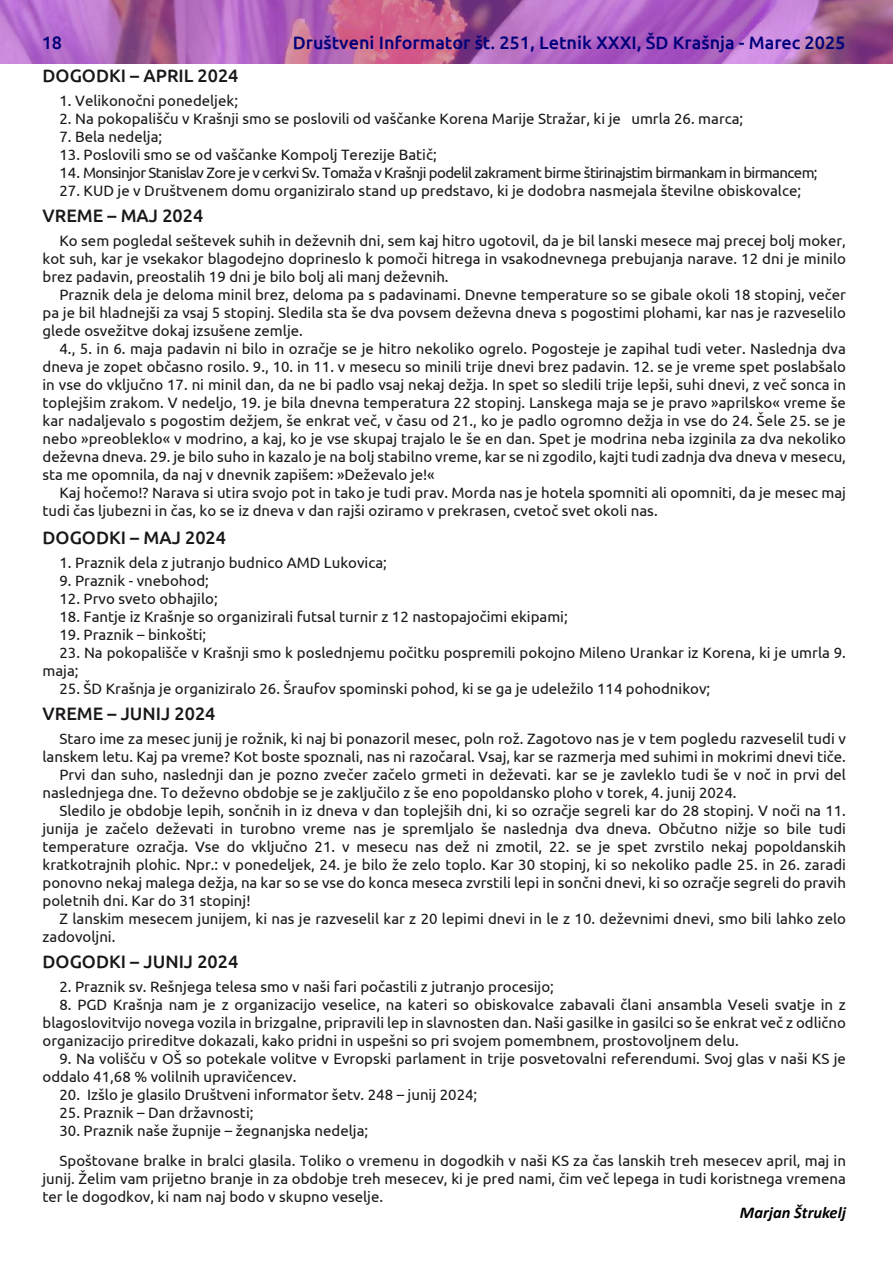
<style>
.page{position:relative;width:893px;height:1263px;background:#fff}
.page>*{position:absolute;margin:0;border:0;box-sizing:border-box;transform-origin:0 0}
.t1{font:500 18px "Ubuntu";color:#1a171b}
.t2{font:500 18px "Ubuntu";color:#00007a}
.t3{font:italic 700 16.5px "Calibri";color:#000}
.t4{font:15px/18px "Ubuntu";color:#1a171b}
.t5{font:15px "Ubuntu";letter-spacing:-.04em;color:#1a171b}
</style>
<div class="page">
<div style="left:0;top:0;width:893px;height:64px;background:#c44ce8;opacity:.5"></div>
<p class="t2" style="left:42px;top:35px;width:22px">18</p>
<p class="t2" style="left:293px;top:35px;width:554px">Društveni Informator št. 251, Letnik XXXI, ŠD Krašnja - Marec 2025</p>
<p class="t1" style="left:43px;top:68px;width:197px">DOGODKI – APRIL 2024</p>
<p class="t4" style="left:60px;top:92px;width:180px">1. Velikonočni ponedeljek;</p>
<p class="t4" style="left:60px;top:110px;width:685px">2. Na pokopališču v Krašnji smo se poslovili od vaščanke Korena Marije Stražar, ki je umrla 26. marca;</p>
<p class="t4" style="left:60px;top:128px;width:104px">7. Bela nedelja;</p>
<p class="t4" style="left:60px;top:146px;width:379px">13. Poslovili smo se od vaščanke Kompolj Terezije Batič;</p>
<p class="t5" style="left:60px;top:166px;width:760px">14. Monsinjor Stanislav Zore je v cerkvi Sv. Tomaža v Krašnji podelil zakrament birme štirinajstim birmankam in birmancem;</p>
<p class="t4" style="left:60px;top:182px;width:743px">27. KUD je v Društvenem domu organiziralo stand up predstavo, ki je dodobra nasmejala številne obiskovalce;</p>
<p class="t1" style="left:43px;top:208px;width:162px">VREME – MAJ 2024</p>
<p class="t4" style="left:43px;top:233px;width:805px;text-align:justify;text-indent:17px">Ko sem pogledal seštevek suhih in deževnih dni, sem kaj hitro ugotovil, da je bil lanski mesece maj precej bolj moker, kot suh, kar je vsekakor blagodejno doprineslo k pomoči hitrega in vsakodnevnega prebujanja narave. 12 dni je minilo brez padavin, preostalih 19 dni je bilo bolj ali manj deževnih.</p>
<p class="t4" style="left:43px;top:287px;width:805px;text-align:justify;text-indent:17px">Praznik dela je deloma minil brez, deloma pa s padavinami. Dnevne temperature so se gibale okoli 18 stopinj, večer pa je bil hladnejši za vsaj 5 stopinj. Sledila sta še dva povsem deževna dneva s pogostimi plohami, kar nas je razveselilo glede osvežitve dokaj izsušene zemlje.</p>
<p class="t4" style="left:43px;top:341px;width:805px;text-align:justify;text-indent:17px">4., 5. in 6. maja padavin ni bilo in ozračje se je hitro nekoliko ogrelo. Pogosteje je zapihal tudi veter. Naslednja dva dneva je zopet občasno rosilo. 9., 10. in 11. v mesecu so minili trije dnevi brez padavin. 12. se je vreme spet poslabšalo in vse do vključno 17. ni minil dan, da ne bi padlo vsaj nekaj dežja. In spet so sledili trije lepši, suhi dnevi, z več sonca in toplejšim zrakom. V nedeljo, 19. je bila dnevna temperatura 22 stopinj. Lanskega maja se je pravo »aprilsko« vreme še kar nadaljevalo s pogostim dežjem, še enkrat več, v času od 21., ko je padlo ogromno dežja in vse do 24. Šele 25. se je nebo »preobleklo« v modrino, a kaj, ko je vse skupaj trajalo le še en dan. Spet je modrina neba izginila za dva nekoliko deževna dneva. 29. je bilo suho in kazalo je na bolj stabilno vreme, kar se ni zgodilo, kajti tudi zadnja dva dneva v mesecu, sta me opomnila, da naj v dnevnik zapišem: »Deževalo je!«</p>
<p class="t4" style="left:43px;top:485px;width:805px;text-indent:17px">Kaj hočemo!? Narava si utira svojo pot in tako je tudi prav. Morda nas je hotela spomniti ali opomniti, da je mesec maj tudi čas ljubezni in čas, ko se iz dneva v dan rajši oziramo v prekrasen, cvetoč svet okoli nas.</p>
<p class="t1" style="left:43px;top:530px;width:185px">DOGODKI – MAJ 2024</p>
<p class="t4" style="left:60px;top:554px;width:329px">1. Praznik dela z jutranjo budnico AMD Lukovica;</p>
<p class="t4" style="left:60px;top:572px;width:151px">9. Praznik - vnebohod;</p>
<p class="t4" style="left:60px;top:590px;width:160px">12. Prvo sveto obhajilo;</p>
<p class="t4" style="left:60px;top:608px;width:510px">18. Fantje iz Krašnje so organizirali futsal turnir z 12 nastopajočimi ekipami;</p>
<p class="t4" style="left:60px;top:626px;width:148px">19. Praznik – binkošti;</p>
<p class="t4" style="left:43px;top:644px;width:805px;text-indent:17px">23. Na pokopališče v Krašnji smo k poslednjemu počitku pospremili pokojno Mileno Urankar iz Korena, ki je umrla 9. maja;</p>
<p class="t4" style="left:60px;top:680px;width:652px">25. ŠD Krašnja je organiziralo 26. Šraufov spominski pohod, ki se ga je udeležilo 114 pohodnikov;</p>
<p class="t1" style="left:43px;top:706px;width:174px">VREME – JUNIJ 2024</p>
<p class="t4" style="left:60px;top:730px;width:788px">Staro ime za mesec junij je rožnik, ki naj bi ponazoril mesec, poln rož. Zagotovo nas je v tem pogledu razveselil tudi v</p>
<p class="t4" style="left:43px;top:748px;width:805px">lanskem letu. Kaj pa vreme? Kot boste spoznali, nas ni razočaral. Vsaj, kar se razmerja med suhimi in mokrimi dnevi tiče.</p>
<p class="t4" style="left:60px;top:766px;width:788px">Prvi dan suho, naslednji dan je pozno zvečer začelo grmeti in deževati. kar se je zavleklo tudi še v noč in prvi del</p>
<p class="t4" style="left:43px;top:784px;width:695px">naslednjega dne. To deževno obdobje se je zaključilo z še eno popoldansko ploho v torek, 4. junij 2024.</p>
<p class="t4" style="left:60px;top:802px;width:788px">Sledilo je obdobje lepih, sončnih in iz dneva v dan toplejših dni, ki so ozračje segreli kar do 28 stopinj. V noči na 11.</p>
<p class="t4" style="left:43px;top:820px;width:805px">junija je začelo deževati in turobno vreme nas je spremljalo še naslednja dva dneva. Občutno nižje so bile tudi</p>
<p class="t4" style="left:43px;top:838px;width:805px">temperature ozračja. Vse do vključno 21. v mesecu nas dež ni zmotil, 22. se je spet zvrstilo nekaj popoldanskih</p>
<p class="t4" style="left:43px;top:856px;width:805px">kratkotrajnih plohic. Npr.: v ponedeljek, 24. je bilo že zelo toplo. Kar 30 stopinj, ki so nekoliko padle 25. in 26. zaradi</p>
<p class="t4" style="left:43px;top:874px;width:805px">ponovno nekaj malega dežja, na kar so se vse do konca meseca zvrstili lepi in sončni dnevi, ki so ozračje segreli do pravih</p>
<p class="t4" style="left:43px;top:892px;width:209px">poletnih dni. Kar do 31 stopinj!</p>
<p class="t4" style="left:60px;top:910px;width:788px">Z lanskim mesecem junijem, ki nas je razveselil kar z 20 lepimi dnevi in le z 10. deževnimi dnevi, smo bili lahko zelo</p>
<p class="t4" style="left:43px;top:928px;width:74px">zadovoljni.</p>
<p class="t1" style="left:43px;top:954px;width:197px">DOGODKI – JUNIJ 2024</p>
<p class="t4" style="left:60px;top:978px;width:496px">2. Praznik sv. Rešnjega telesa smo v naši fari počastili z jutranjo procesijo;</p>
<p class="t4" style="left:43px;top:996px;width:805px;text-align:justify;text-indent:17px">8. PGD Krašnja nam je z organizacijo veselice, na kateri so obiskovalce zabavali člani ansambla Veseli svatje in z blagoslovitvijo novega vozila in brizgalne, pripravili lep in slavnosten dan. Naši gasilke in gasilci so še enkrat več z odlično organizacijo prireditve dokazali, kako pridni in uspešni so pri svojem pomembnem, prostovoljnem delu.</p>
<p class="t4" style="left:43px;top:1050px;width:805px;text-indent:17px">9. Na volišču v OŠ so potekale volitve v Evropski parlament in trije posvetovalni referendumi. Svoj glas v naši KS je oddalo 41,68 % volilnih upravičencev.</p>
<p class="t4" style="left:60px;top:1086px;width:419px">20. Izšlo je glasilo Društveni informator šetv. 248 – junij 2024;</p>
<p class="t4" style="left:60px;top:1104px;width:195px">25. Praznik – Dan državnosti;</p>
<p class="t4" style="left:60px;top:1117px;width:788px;line-height:29.7px">30. Praznik naše župnije – žegnanjska nedelja;<br>Spoštovane bralke in bralci glasila. Toliko o vremenu in dogodkih v naši KS za čas lanskih treh mesecev april, maj in</p>
<p class="t4" style="left:43px;top:1170px;width:805px">junij. Želim vam prijetno branje in za obdobje treh mesecev, ki je pred nami, čim več lepega in tudi koristnega vremena ter le dogodkov, ki nam naj bodo v skupno veselje.</p>
<p class="t3" style="left:740px;top:1205px;width:108px">Marjan Štrukelj</p>
</div>
